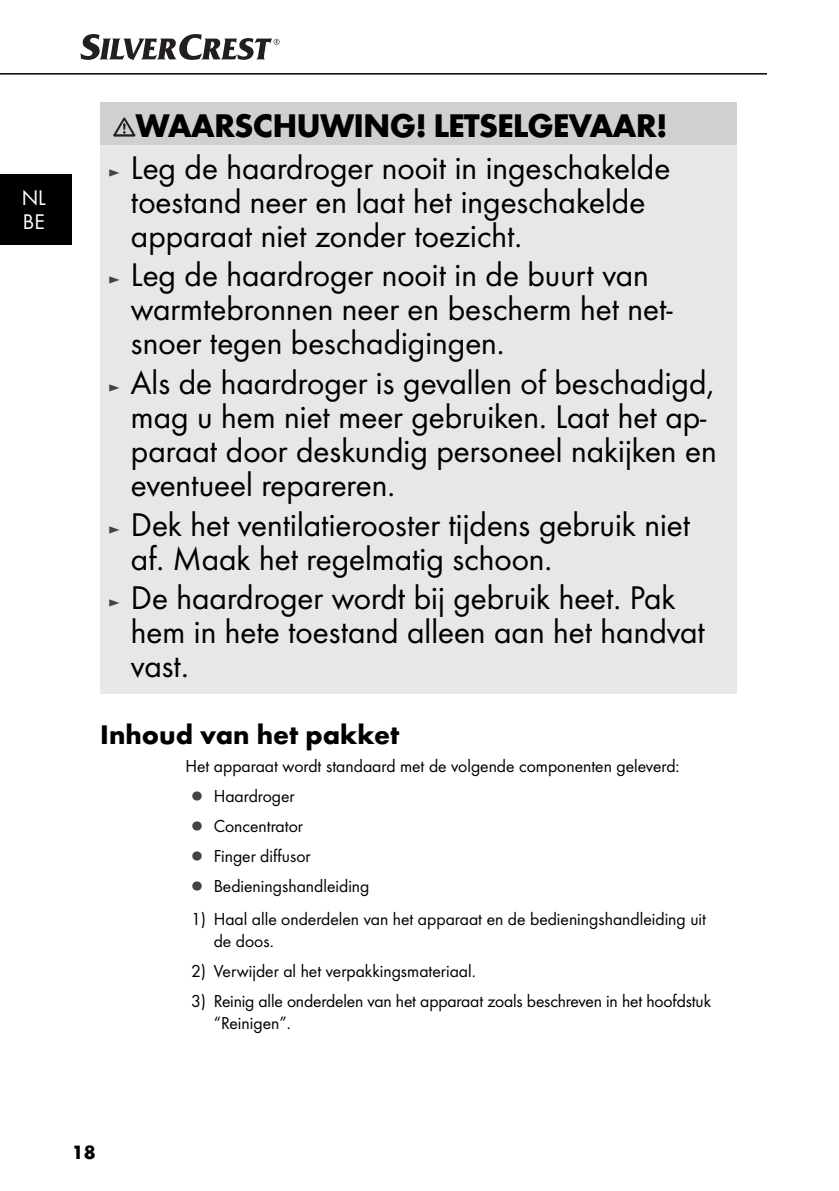
<style>
.page{position:relative;width:839px;height:1191px;background:#fff}
.page>*{position:absolute;margin:0;border:0;box-sizing:border-box;transform-origin:0 0}
.t1{font:34px/34px "Futura Boo";color:#000}
.t2{font:700 34px "Futura";letter-spacing:-.03em;color:#000}
.t3{font:700 28px "Futura";color:#000}
.t4{font:22px/24px "Futura Boo";color:#fff}
.t5{font:700 20px "Futura";color:#000}
.t6{font:18px/30.2px "Futura Boo";color:#000}
.s1{font-size:18px;color:#434343}
.s2{color:#434343}
</style>
<div class="page">
<hr style="left:0;top:73px;width:767px;height:2px;background:#000">
<svg style="left:81px;top:34px;width:199px;height:26px"></svg>
<div style="left:0;top:174px;width:72px;height:71px;background:#000"></div>
<div style="left:100px;top:102px;width:637px;height:43px;background:#d0d0d0"></div>
<div style="left:100px;top:145px;width:637px;height:548px;background:#e7e7e7"></div>
<svg style="left:113px;top:117px;width:22px;height:20px"></svg>
<p class="t4" style="left:22px;top:187px;width:26px">NL<br>BE</p>
<p class="t2" style="left:135px;top:112px;width:534px">WAARSCHUWING! LETSELGEVAAR!</p>
<p class="t1" style="left:131px;top:152px;width:541px;text-indent:-23px"><span class="s1">►</span> Leg de haardroger nooit in ingeschakelde toestand neer en laat het ingeschakelde apparaat niet zonder toezicht.</p>
<p class="t1" style="left:131px;top:260px;width:543px;text-indent:-23px"><span class="s1">►</span> Leg de haardroger nooit in de buurt van warmtebronnen neer en bescherm het net&shy;snoer tegen beschadigingen.</p>
<p class="t1" style="left:131px;top:367px;width:587px;text-indent:-23px"><span class="s1">►</span> Als de haardroger is gevallen of beschadigd, mag u hem niet meer gebruiken. Laat het ap&shy;paraat door deskundig personeel nakijken en eventueel repareren.</p>
<p class="t1" style="left:131px;top:509px;width:561px;text-indent:-23px"><span class="s1">►</span> Dek het ventilatierooster tijdens gebruik niet af. Maak het regelmatig schoon.</p>
<p class="t1" style="left:131px;top:583px;width:576px;text-indent:-23px"><span class="s1">►</span> De haardroger wordt bij gebruik heet. Pak hem in hete toestand alleen aan het handvat vast.</p>
<p class="t3" style="left:100px;top:724px;width:301px">Inhoud van het pakket</p>
<p class="t6" style="left:191px;top:751px;width:490px;text-indent:-6px">Het apparaat wordt standaard met de volgende componenten geleverd: <span class="s2">▯</span> Haardroger<br><span class="s2">▯</span> Concentrator<br><span class="s2">▯</span> Finger diffusor<br><span class="s2">▯</span> Bedieningshandleiding</p>
<p class="t6" style="left:214px;top:909px;width:494px;line-height:21.6px;text-indent:-23px">1) Haal alle onderdelen van het apparaat en de bedieningshandleiding uit de doos.</p>
<p class="t6" style="left:191px;top:956px;width:286px">2) Verwijder al het verpakkingsmateriaal.</p>
<p class="t6" style="left:214px;top:991px;width:499px;line-height:21.6px;text-indent:-23px">3) Reinig alle onderdelen van het apparaat zoals beschreven in het hoofdstuk “Reinigen”.</p>
<p class="t5" style="left:72px;top:1144px;width:25px">18</p>
</div>
